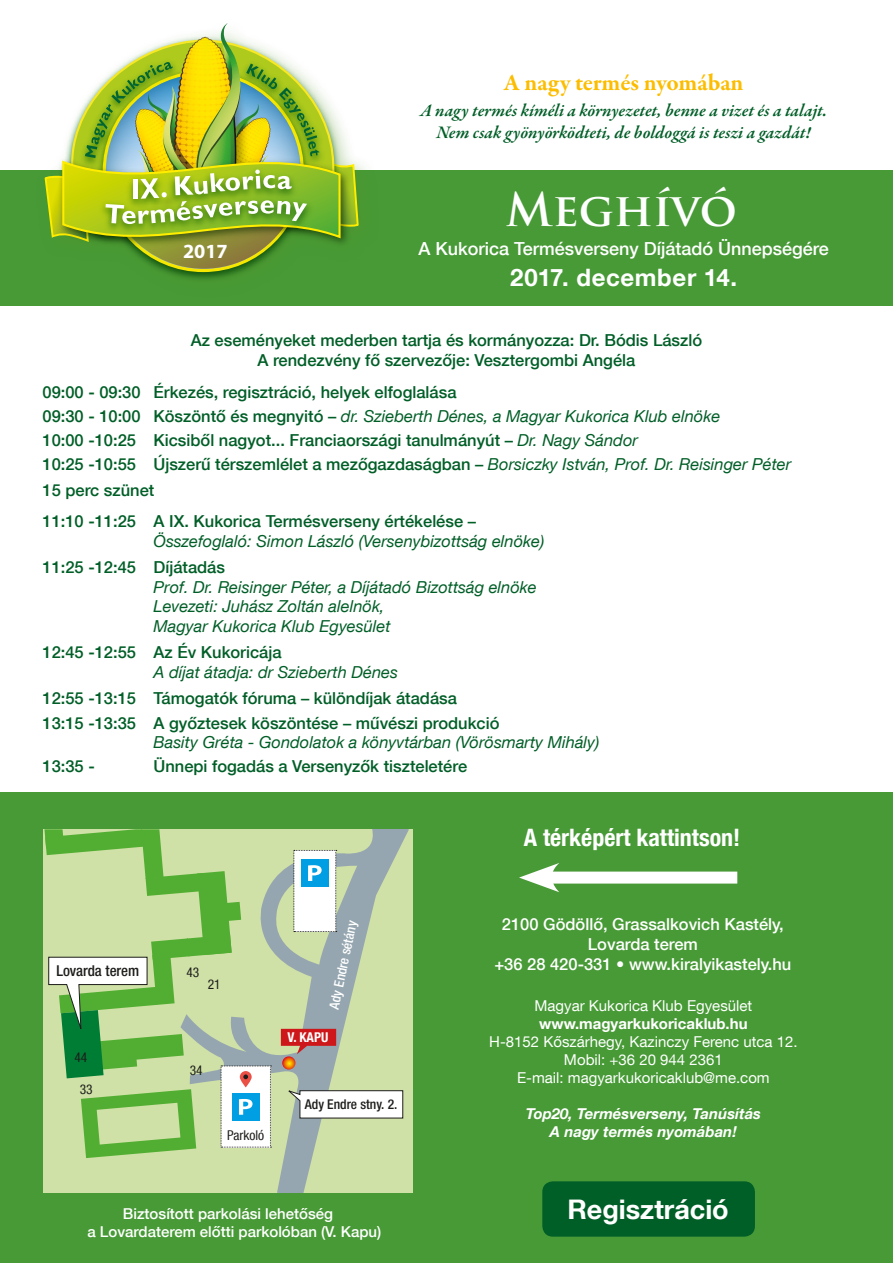
<style>
.page{position:relative;width:893px;height:1263px;background:#fff}
.page>*{position:absolute;margin:0;border:0;box-sizing:border-box;transform-origin:0 0}
.t1{font:700 45px "Trajan Pro";color:#fff}
.t2{font:700 27px "Helvetica Neue LT Com";color:#fff}
.t3{font:700 condensed 24px "Helvetica Neue LT Com";color:#fff}
.t4{font:700 24px "Garamond Premr Pro";letter-spacing:-.005em;color:#fcbd00}
.t5{font:700 24px "Helvetica Neue LT Com";letter-spacing:.025em;color:#fff}
.t6{font:700 20.25px "Myriad Pro";color:#fff}
.t7{font:italic 600 18px/21.6px "Garamond Premr Pro";color:#005e27;text-align:center}
.t8{font:500 18px "Helvetica Neue LT Com";color:#fff}
.t9{font:500 16.5px/24px "Helvetica Neue LT Com";color:#005e27}
.t10{font:italic 16.5px/19.8px "Helvetica Neue LT Com";color:#005e27}
.t11{font:500 16.5px/19.8px "Helvetica Neue LT Com";color:#fff;text-align:center}
.t12{font:15px/18px "Helvetica Neue LT Com";color:#fff;text-align:center}
.t13{font:500 15px "Helvetica Neue LT Com";color:#fff}
.t14{font:italic 700 15px/18px "Helvetica Neue LT Com";color:#fff;text-align:center}
.t15{font:700 15px "Helvetica Neue LT Com";color:#fff}
.t16{font:500 condensed 15px "Helvetica Neue LT Com";color:#1d1d1b}
.t17{font:condensed 13.5px "Helvetica Neue LT Com";color:#1d1d1b}
.t18{font:500 condensed 13.5px "Helvetica Neue LT Com";color:#1d1d1b}
.t19{font:500 condensed 13.5px "Helvetica Neue LT Com";color:#fff}
.t20{font:700 condensed 13.5px "Helvetica Neue LT Com";color:#fff}
.s1{font-weight:400;font-style:italic}
.s2{font-weight:400;font-stretch:condensed}
</style>
<div class="page">
<div style="left:0;top:792px;width:893px;height:471px;background:#479a36"></div>
<div style="left:43px;top:829px;width:369px;height:364px;background:#cfe1a6"></div>
<svg style="left:271px;top:829px;width:138px;height:364px"></svg>
<svg style="left:287px;top:1090px;width:116px;height:28px;background:#e8eae7"></svg>
<svg style="left:293px;top:850px;width:44px;height:82px;background:#c6e4ef"></svg>
<svg style="left:281px;top:1029px;width:55px;height:40px;background:#b66863"></svg>
<svg style="left:44px;top:829px;width:227px;height:329px"></svg>
<div style="left:0;top:170px;width:893px;height:136px;background:#479a36"></div>
<div style="left:34px;top:15px;width:347px;height:285px;background:#539326;opacity:.45"></div>
<img style="left:44px;top:23px;width:316px;height:261px">
<div style="left:542px;top:1181px;width:213px;height:55px;background:#005e27;border-radius:11px"></div>
<div style="left:543px;top:871px;width:194px;height:12px;background:#fff"></div>
<svg style="left:519px;top:863px;width:40px;height:29px"></svg>
<p class="t6" style="left:183px;top:238px;width:46px">2017</p>
<h3 class="t4" style="left:504px;top:68px;width:241px">A nagy termés nyomában</h3>
<p class="t7" style="left:420px;top:101px;width:409px">A nagy termés kíméli a környezetet, benne a vizet és a talajt.<br>Nem csak gyönyörködteti, de boldoggá is teszi a gazdát!</p>
<h1 class="t1" style="left:506px;top:182px;width:233px">Meghívó</h1>
<p class="t8" style="left:418px;top:238px;width:412px">A Kukorica Termésverseny Díjátadó Ünnepségére</p>
<h3 class="t5" style="left:510px;top:262px;width:229px">2017. december 14.</h3>
<p class="t9" style="left:191px;top:330px;width:513px;line-height:19.8px;text-align:center">Az eseményeket mederben tartja és kormányozza: Dr. Bódis László<br>A rendezvény fő szervezője: Vesztergombi Angéla</p>
<p class="t9" style="left:43px;top:380px;width:750px">09:00 - 09:30 Érkezés, regisztráció, helyek elfoglalása<br>09:30 - 10:00 Köszöntő és megnyitó – <span class="s1">dr. Szieberth Dénes, a Magyar Kukorica Klub elnöke<br></span>10:00 -10:25 Kicsiből nagyot... Franciaországi tanulmányút – <span class="s1">Dr. Nagy Sándor<br></span>10:25 -10:55 Újszerű térszemlélet a mezőgazdaságban – <span class="s1">Borsiczky István, Prof. Dr. Reisinger Péter</span></p>
<p class="t9" style="left:43px;top:475px;width:435px;line-height:30.5px">15 perc szünet<br>11:10 -11:25 A IX. Kukorica Termésverseny értékelése –</p>
<p class="t10" style="left:154px;top:530px;width:392px">Összefoglaló: Simon László (Versenybizottság elnöke)</p>
<p class="t9" style="left:43px;top:555px;width:184px">11:25 -12:45 Díjátadás</p>
<p class="t10" style="left:154px;top:576px;width:385px">Prof. Dr. Reisinger Péter, a Díjátadó Bizottság elnöke<br>Levezeti: Juhász Zoltán alelnök,<br>Magyar Kukorica Klub Egyesület</p>
<p class="t9" style="left:43px;top:640px;width:241px">12:45 -12:55 Az Év Kukoricája</p>
<p class="t10" style="left:154px;top:662px;width:246px">A díjat átadja: dr Szieberth Dénes</p>
<p class="t9" style="left:43px;top:686px;width:459px">12:55 -13:15 Támogatók fóruma – különdíjak átadása<br>13:15 -13:35 A győztesek köszöntése – művészi produkció</p>
<p class="t10" style="left:154px;top:732px;width:447px">Basity Gréta - Gondolatok a könyvtárban (Vörösmarty Mihály)</p>
<p class="t9" style="left:43px;top:754px;width:54px">13:35 -</p>
<p class="t9" style="left:154px;top:754px;width:315px">Ünnepi fogadás a Versenyzők tiszteletére</p>
<p class="t16" style="left:56px;top:962px;width:84px">Lovarda terem</p>
<p class="t17" style="left:74px;top:1050px;width:14px">44</p>
<p class="t17" style="left:80px;top:1081px;width:14px">33</p>
<p class="t17" style="left:186px;top:964px;width:14px">43</p>
<p class="t17" style="left:208px;top:976px;width:14px">21</p>
<p class="t17" style="left:190px;top:1063px;width:14px">34</p>
<p class="t17" style="left:227px;top:1127px;width:38px">Parkoló</p>
<p class="t19" style="left:326px;top:1007px;width:91px;rotate:-78deg">Ady Endre sétány</p>
<p class="t20" style="left:287px;top:1029px;width:43px">V. KAPU</p>
<p class="t18" style="left:305px;top:1096px;width:94px">Ady Endre stny. 2.</p>
<h3 class="t3" style="left:524px;top:823px;width:218px">A térképért kattintson!</h3>
<p class="t11" style="left:494px;top:914px;width:298px">2100 Gödöllő, Grassalkovich Kastély,<br>Lovarda terem<br>+36 28 420-331 <span class="s2">•</span> www.kiralyikastely.hu</p>
<p class="t12" style="left:534px;top:996px;width:219px">Magyar Kukorica Klub Egyesület</p>
<p class="t15" style="left:539px;top:1014px;width:210px">www.magyarkukoricaklub.hu</p>
<p class="t12" style="left:489px;top:1032px;width:310px">H-8152 Kőszárhegy, Kazinczy Ferenc utca 12.<br>Mobil: +36 20 944 2361<br>E-mail: magyarkukoricaklub@me.com</p>
<p class="t14" style="left:526px;top:1104px;width:237px">Top20, Termésverseny, Tanúsítás<br>A nagy termés nyomában!</p>
<p class="t13" style="left:123px;top:1204px;width:212px">Biztosított parkolási lehetőség</p>
<h2 class="t2" style="left:567px;top:1192px;width:163px">Regisztráció</h2>
<p class="t13" style="left:87px;top:1222px;width:296px">a Lovardaterem előtti parkolóban (V. Kapu)</p>
</div>
